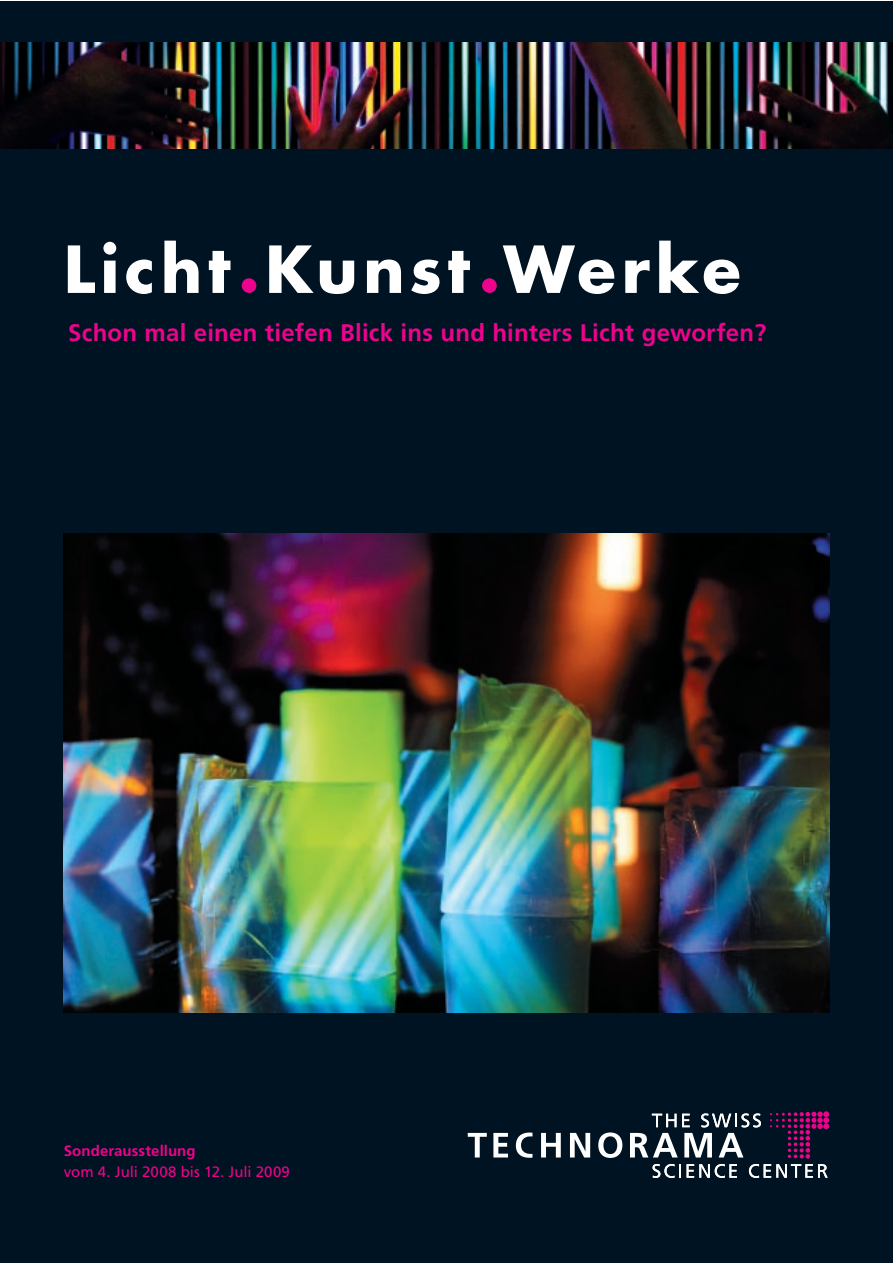
<style>
.page{position:relative;width:893px;height:1263px;background:#fff}
.page>*{position:absolute;margin:0;border:0;box-sizing:border-box;transform-origin:0 0}
.t1{font:700 63px "Futura";letter-spacing:.085em;color:#fff}
.t2{font:700 24px "Frutiger";letter-spacing:.01em;color:#ed028c}
.t3{font:15px "Frutiger";color:#ed028c}
.t4{font:700 15px "Frutiger";letter-spacing:.005em;color:#ed028c}
</style>
<div class="page">
<div style="left:0;top:1px;width:892px;height:1262px;background:#001322"></div>
<div style="left:242px;top:278px;width:14px;height:15px;background:#ed028c;border-radius:50%"></div>
<div style="left:482px;top:278px;width:15px;height:15px;background:#ed028c;border-radius:50%"></div>
<svg style="left:468px;top:1133px;width:19px;height:24px"></svg>
<svg style="left:493px;top:1133px;width:15px;height:24px"></svg>
<svg style="left:516px;top:1132px;width:16px;height:26px"></svg>
<svg style="left:541px;top:1133px;width:20px;height:24px"></svg>
<svg style="left:570px;top:1133px;width:20px;height:24px"></svg>
<svg style="left:598px;top:1132px;width:24px;height:26px"></svg>
<svg style="left:630px;top:1111px;width:199px;height:67px"></svg>
<img style="left:64px;top:534px;width:765px;height:478px">
<img style="left:0;top:43px;width:892px;height:106px">
<h1 class="t1" style="left:64px;top:225px;width:678px">Licht Kunst Werke</h1>
<p class="t2" style="left:68px;top:318px;width:700px">Schon mal einen tiefen Blick ins und hinters Licht geworfen?</p>
<p class="t4" style="left:64px;top:1142px;width:133px">Sonderausstellung</p>
<p class="t3" style="left:64px;top:1163px;width:228px">vom 4. Juli 2008 bis 12. Juli 2009</p>
</div>
